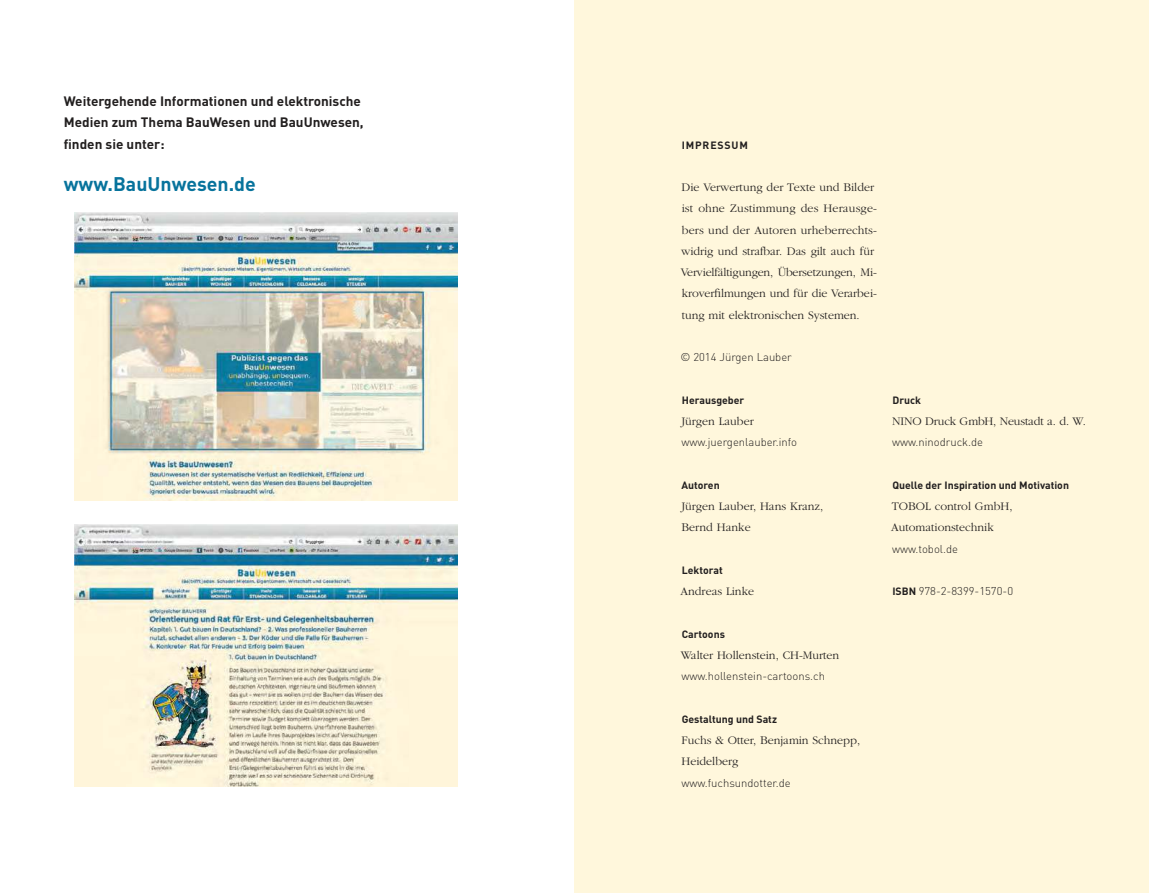
<style>
.page{position:relative;width:1149px;height:893px;background:#fff}
.page>*{position:absolute;margin:0;border:0;box-sizing:border-box;transform-origin:0 0}
.t1{font:700 19.5px "DIN";color:#07739c}
.t2{font:700 13.5px/21.3px "DIN";color:#221f1f}
.t3{font:300 12px/21.3px "Garamond";color:#221f1f}
.t4{font:300 11.25px "DIN";color:#221f1f}
.t5{font:700 10.5px "DIN";color:#221f1f}
.t6{font:700 10.5px "DIN";letter-spacing:.08em;color:#221f1f}
.s1{font-weight:700;font-size:10.5px}
</style>
<div class="page">
<div style="left:574px;top:0;width:574px;height:893px;background:#fff7dc"></div>
<img style="left:75px;top:212px;width:382px;height:288px">
<img style="left:75px;top:524px;width:382px;height:262px">
<p class="t2" style="left:64px;top:91px;width:301px">Weitergehende Informationen und elektronische<br>Medien zum Thema BauWesen und BauUnwesen, finden sie unter:</p>
<h1 class="t1" style="left:64px;top:173px;width:193px">www.BauUnwesen.de</h1>
<p class="t6" style="left:681px;top:139px;width:68px">IMPRESSUM</p>
<p class="t3" style="left:680px;top:178px;width:197px">Die Verwertung der Texte und Bilder ist ohne Zustimmung des Herausge&shy;bers und der Autoren urheberrechts&shy;widrig und strafbar. Das gilt auch für Vervielfältigungen, Übersetzungen, Mi&shy;kroverfilmungen und für die Verarbei&shy;tung mit elektronischen Systemen.</p>
<p class="t4" style="left:680px;top:352px;width:113px">© 2014 Jürgen Lauber</p>
<p class="t5" style="left:681px;top:394px;width:64px">Herausgeber</p>
<p class="t3" style="left:681px;top:412px;width:74px">Jürgen Lauber</p>
<p class="t4" style="left:681px;top:437px;width:117px">www.juergenlauber.info</p>
<p class="t5" style="left:681px;top:479px;width:40px">Autoren</p>
<p class="t3" style="left:681px;top:497px;width:143px">Jürgen Lauber, Hans Kranz,<br>Bernd Hanke</p>
<p class="t5" style="left:681px;top:564px;width:43px">Lektorat</p>
<p class="t3" style="left:680px;top:582px;width:75px">Andreas Linke</p>
<p class="t5" style="left:681px;top:628px;width:45px">Cartoons</p>
<p class="t3" style="left:680px;top:645px;width:160px">Walter Hollenstein, CH-Murten</p>
<p class="t4" style="left:681px;top:671px;width:145px">www.hollenstein-cartoons.ch</p>
<p class="t5" style="left:681px;top:713px;width:97px">Gestaltung und Satz</p>
<p class="t3" style="left:681px;top:731px;width:180px">Fuchs &amp; Otter, Benjamin Schnepp,<br>Heidelberg</p>
<p class="t4" style="left:681px;top:777px;width:111px">www.fuchsundotter.de</p>
<p class="t5" style="left:892px;top:394px;width:30px">Druck</p>
<p class="t3" style="left:891px;top:412px;width:195px">NINO Druck GmbH, Neustadt a. d. W.</p>
<p class="t4" style="left:891px;top:437px;width:92px">www.ninodruck.de</p>
<p class="t5" style="left:892px;top:479px;width:178px">Quelle der Inspiration und Motivation</p>
<p class="t3" style="left:890px;top:497px;width:123px">TOBOL control GmbH,<br>Automationstechnik</p>
<p class="t4" style="left:891px;top:543px;width:67px">www.tobol.de</p>
<p class="t4" style="left:892px;top:586px;width:122px"><span class="s1">ISBN</span> 978-2-8399-1570-0</p>
</div>
